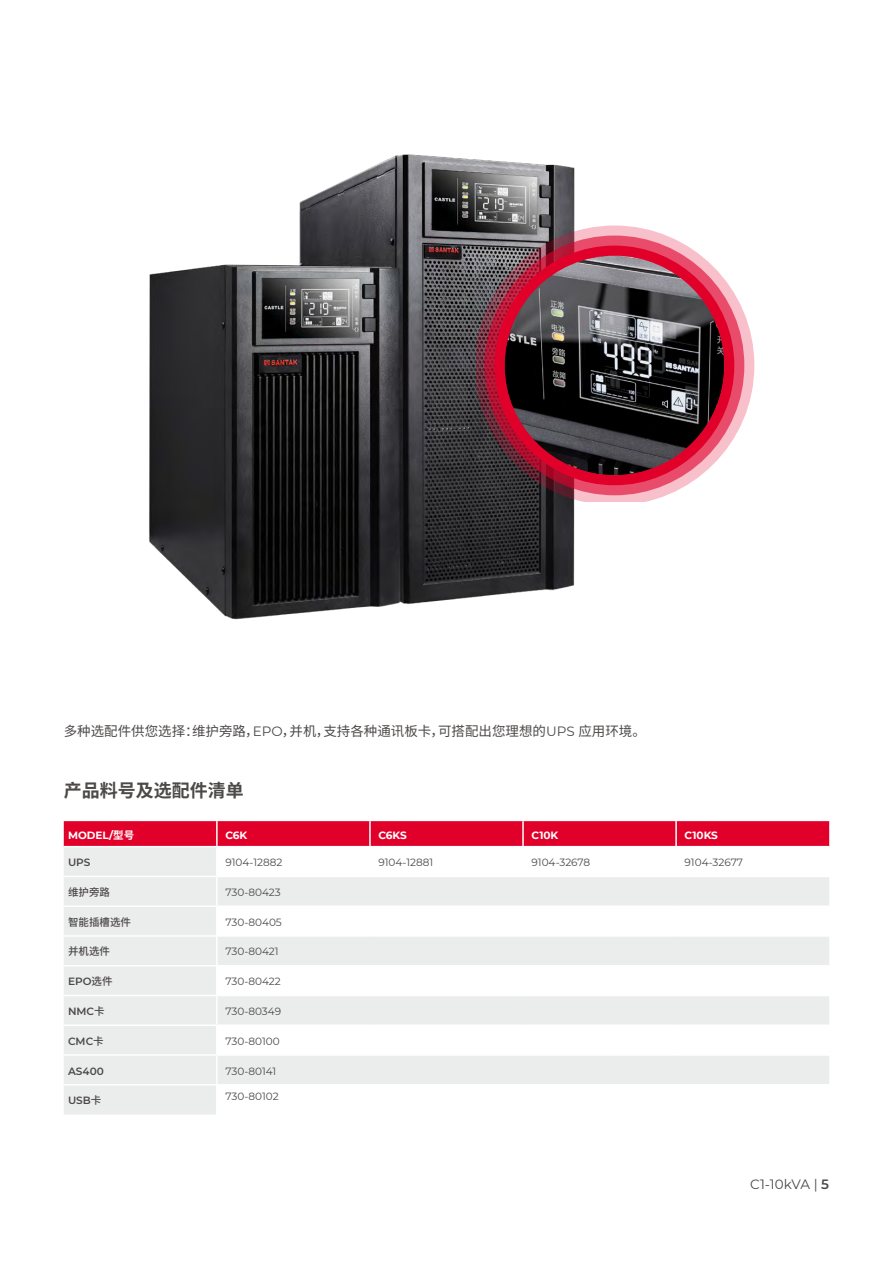
<style>
.page{position:relative;width:893px;height:1263px;background:#fff}
.page>*{position:absolute;margin:0;border:0;box-sizing:border-box;transform-origin:0 0}
.t1{font:700 18px "Noto Sans CJ Ksc";color:#4c4948}
.t2{font:13.5px "Noto Sans CJ Ksc";color:#4c4948}
.t3{font:13.5px "Montserrat";color:#4c4948}
.t4{font:10.5px "Montserrat";color:#4c4948}
.t5{font:600 10.5px "Montserrat";color:#4c4948}
.t6{font:700 10.5px "Montserrat";color:#fff}
.t7{font:500 10.5px "Noto Sans CJ Ksc";color:#4c4948}
.s1{font-family:"Montserrat"}
.s2{font-family:"Noto Sans CJ Ksc"}
.s3{font-family:"Noto Sans CJ Ksc";font-weight:500}
.s4{font-weight:600}
</style>
<div class="page">
<img style="left:149px;top:154px;width:445px;height:466px">
<svg style="left:64px;top:821px;width:765px;height:25px;background:#e1022b"></svg>
<svg style="left:64px;top:847px;width:765px;height:267px;fill:#ebecec"></svg>
<hr style="left:216px;top:821px;width:2px;height:25px;background:#fff">
<hr style="left:369px;top:821px;width:2px;height:25px;background:#fff">
<hr style="left:522px;top:821px;width:2px;height:25px;background:#fff">
<hr style="left:675px;top:821px;width:2px;height:25px;background:#fff">
<hr style="left:216px;top:847px;width:2px;height:29px;background:#fff">
<hr style="left:369px;top:847px;width:2px;height:29px;background:#fff">
<hr style="left:522px;top:847px;width:2px;height:29px;background:#fff">
<hr style="left:675px;top:847px;width:2px;height:29px;background:#fff">
<hr style="left:64px;top:876px;width:153px;height:1px;background:#fff">
<hr style="left:217px;top:876px;width:153px;height:1px;background:#fff">
<hr style="left:216px;top:877px;width:2px;height:28px;background:#fff">
<hr style="left:370px;top:876px;width:153px;height:1px;background:#fff">
<hr style="left:523px;top:876px;width:153px;height:1px;background:#fff">
<hr style="left:676px;top:876px;width:153px;height:1px;background:#fff">
<hr style="left:64px;top:905px;width:153px;height:2px;background:#fff">
<hr style="left:217px;top:905px;width:153px;height:2px;background:#fff">
<hr style="left:216px;top:907px;width:2px;height:28px;background:#fff">
<hr style="left:370px;top:905px;width:153px;height:2px;background:#fff">
<hr style="left:523px;top:905px;width:153px;height:2px;background:#fff">
<hr style="left:676px;top:905px;width:153px;height:2px;background:#fff">
<hr style="left:64px;top:935px;width:153px;height:2px;background:#fff">
<hr style="left:217px;top:935px;width:153px;height:2px;background:#fff">
<hr style="left:216px;top:937px;width:2px;height:28px;background:#fff">
<hr style="left:370px;top:935px;width:153px;height:2px;background:#fff">
<hr style="left:523px;top:935px;width:153px;height:2px;background:#fff">
<hr style="left:676px;top:935px;width:153px;height:2px;background:#fff">
<hr style="left:64px;top:965px;width:153px;height:1px;background:#fff">
<hr style="left:217px;top:965px;width:153px;height:1px;background:#fff">
<hr style="left:216px;top:966px;width:2px;height:29px;background:#fff">
<hr style="left:370px;top:965px;width:153px;height:1px;background:#fff">
<hr style="left:523px;top:965px;width:153px;height:1px;background:#fff">
<hr style="left:676px;top:965px;width:153px;height:1px;background:#fff">
<hr style="left:64px;top:995px;width:153px;height:1px;background:#fff">
<hr style="left:217px;top:995px;width:153px;height:1px;background:#fff">
<hr style="left:216px;top:996px;width:2px;height:28px;background:#fff">
<hr style="left:370px;top:995px;width:153px;height:1px;background:#fff">
<hr style="left:523px;top:995px;width:153px;height:1px;background:#fff">
<hr style="left:676px;top:995px;width:153px;height:1px;background:#fff">
<hr style="left:64px;top:1024px;width:153px;height:2px;background:#fff">
<hr style="left:217px;top:1024px;width:153px;height:2px;background:#fff">
<hr style="left:216px;top:1026px;width:2px;height:28px;background:#fff">
<hr style="left:370px;top:1024px;width:153px;height:2px;background:#fff">
<hr style="left:523px;top:1024px;width:153px;height:2px;background:#fff">
<hr style="left:676px;top:1024px;width:153px;height:2px;background:#fff">
<hr style="left:64px;top:1054px;width:153px;height:2px;background:#fff">
<hr style="left:217px;top:1054px;width:153px;height:2px;background:#fff">
<hr style="left:216px;top:1056px;width:2px;height:28px;background:#fff">
<hr style="left:370px;top:1054px;width:153px;height:2px;background:#fff">
<hr style="left:523px;top:1054px;width:153px;height:2px;background:#fff">
<hr style="left:676px;top:1054px;width:153px;height:2px;background:#fff">
<hr style="left:64px;top:1084px;width:153px;height:1px;background:#fff">
<hr style="left:217px;top:1084px;width:153px;height:1px;background:#fff">
<hr style="left:216px;top:1085px;width:2px;height:29px;background:#fff">
<hr style="left:370px;top:1084px;width:153px;height:1px;background:#fff">
<hr style="left:523px;top:1084px;width:153px;height:1px;background:#fff">
<hr style="left:676px;top:1084px;width:153px;height:1px;background:#fff">
<svg style="left:477px;top:225px;width:277px;height:276px"></svg>
<svg style="left:485px;top:236px;width:259px;height:259px"></svg>
<svg style="left:495px;top:246px;width:239px;height:239px;background:#6d3f49"></svg>
<p class="t2" style="left:64px;top:723px;width:584px">多种选配件供您选择：维护旁路，<span class="s1">EPO</span>，并机，支持各种通讯板卡，可搭配出您理想的<span class="s1">UPS</span> 应用环境。</p>
<h1 class="t1" style="left:64px;top:780px;width:181px">产品料号及选配件清单</h1>
<p class="t6" style="left:68px;top:827px;width:68px">MODEL/<span class="s2">型号</span></p>
<p class="t6" style="left:225px;top:827px;width:23px">C6K</p>
<p class="t6" style="left:378px;top:827px;width:30px">C6KS</p>
<p class="t6" style="left:531px;top:827px;width:28px">C10K</p>
<p class="t6" style="left:685px;top:827px;width:35px">C10KS</p>
<p class="t5" style="left:68px;top:855px;width:24px">UPS</p>
<p class="t4" style="left:225px;top:855px;width:59px">9104-12882</p>
<p class="t4" style="left:378px;top:855px;width:56px">9104-12881</p>
<p class="t4" style="left:531px;top:855px;width:60px">9104-32678</p>
<p class="t4" style="left:685px;top:855px;width:60px">9104-32677</p>
<p class="t7" style="left:68px;top:886px;width:43px">维护旁路</p>
<p class="t4" style="left:225px;top:885px;width:57px">730-80423</p>
<p class="t7" style="left:68px;top:916px;width:64px">智能插槽选件</p>
<p class="t4" style="left:225px;top:915px;width:58px">730-80405</p>
<p class="t7" style="left:68px;top:946px;width:43px">并机选件</p>
<p class="t4" style="left:225px;top:944px;width:55px">730-80421</p>
<p class="t5" style="left:68px;top:974px;width:46px">EPO<span class="s3">选件</span></p>
<p class="t4" style="left:225px;top:974px;width:57px">730-80422</p>
<p class="t5" style="left:68px;top:1004px;width:38px">NMC<span class="s3">卡</span></p>
<p class="t4" style="left:225px;top:1004px;width:57px">730-80349</p>
<p class="t5" style="left:68px;top:1033px;width:37px">CMC<span class="s3">卡</span></p>
<p class="t4" style="left:225px;top:1034px;width:56px">730-80100</p>
<p class="t5" style="left:68px;top:1063px;width:37px">AS400</p>
<p class="t4" style="left:225px;top:1063px;width:52px">730-80141</p>
<p class="t5" style="left:68px;top:1093px;width:35px">USB<span class="s3">卡</span></p>
<p class="t4" style="left:225px;top:1089px;width:55px">730-80102</p>
<p class="t3" style="left:750px;top:1175px;width:80px">C1-10kVA | <span class="s4">5</span></p>
</div>
